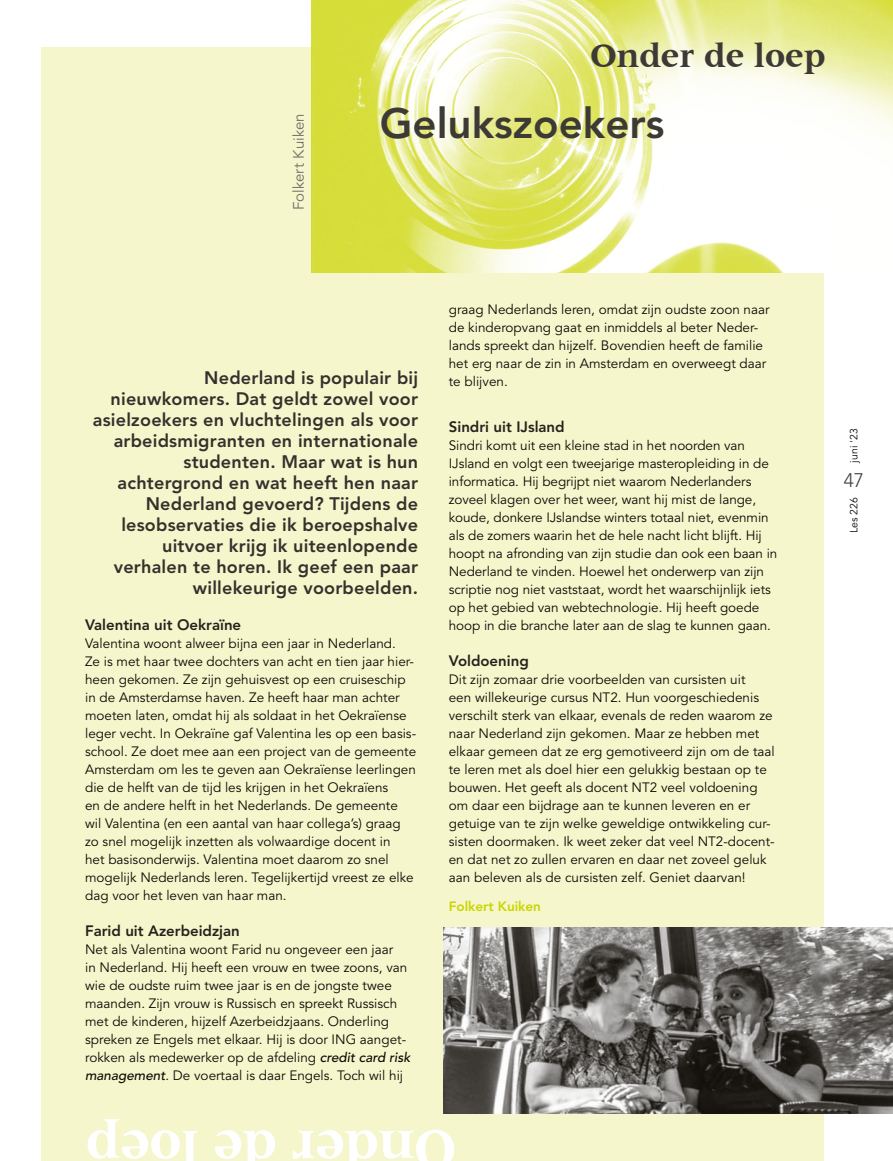
<style>
.page{position:relative;width:893px;height:1161px;background:#fff}
.page>*{position:absolute;margin:0;border:0;box-sizing:border-box;transform-origin:0 0}
.t1{font:700 57px "Latin 725 BT";letter-spacing:-.005em;color:#fff;scale:.96 1}
.t2{font:800 42px "Avenir LT Std";color:#3d3a36}
.t3{font:700 34.5px "Latin 725 BT";color:#3d3a36}
.t4{font:300 19.5px "Avenir LT Std";color:#3d3a36}
.t5{font:800 18px/21px "Avenir LT Std";letter-spacing:.01em;color:#34302c;text-align:right}
.t6{font:800 15px "Avenir LT Std";color:#25221d}
.t7{font:15px "Avenir LT Std";letter-spacing:.005em;color:#706e6b}
.t8{font:13.5px/18px "Avenir LT Std";color:#0d0904}
.t9{font:800 13.5px "Avenir LT Std";color:#cbd400}
.t10{font:10.5px "Avenir LT Std";letter-spacing:.01em;color:#0d0904}
.s1{font-weight:500;font-style:italic}
</style>
<div class="page">
<hr style="left:0;top:0;width:1px;height:1161px;background:#cbd400">
<div style="left:41px;top:47px;width:783px;height:1114px;background:#f5f6cc"></div>
<img style="left:312px;top:0;width:581px;height:272px">
<img style="left:444px;top:927px;width:449px;height:186px">
<h3 class="t3" style="left:590px;top:36px;width:237px">Onder de loep</h3>
<p class="t7" style="left:290px;top:210px;width:98px;rotate:-90deg">Folkert Kuiken</p>
<h2 class="t2" style="left:380px;top:99px;width:286px">Gelukszoekers</h2>
<p class="t5" style="left:93px;top:367px;width:327px">Nederland is populair bij nieuwkomers. Dat geldt zowel voor asielzoekers en vluchtelingen als voor arbeidsmigranten en internationale studenten. Maar wat is hun achtergrond en wat heeft hen naar<br>Nederland gevoerd? Tijdens de lesobservaties die ik beroepshalve uitvoer krijg ik uiteenlopende verhalen te horen. Ik geef een paar willekeurige voorbeelden.</p>
<p class="t6" style="left:85px;top:616px;width:158px">Valentina uit Oekraïne</p>
<p class="t8" style="left:85px;top:635px;width:333px">Valentina woont alweer bijna een jaar in Nederland.<br>Ze is met haar twee dochters van acht en tien jaar hier&shy;heen gekomen. Ze zijn gehuisvest op een cruiseschip in de Amsterdamse haven. Ze heeft haar man achter moeten laten, omdat hij als soldaat in het Oekraïense leger vecht. In Oekraïne gaf Valentina les op een basis&shy;school. Ze doet mee aan een project van de gemeente Amsterdam om les te geven aan Oekraïense leerlingen die de helft van de tijd les krijgen in het Oekraïens<br>en de andere helft in het Nederlands. De gemeente wil Valentina (en een aantal van haar collega’s) graag zo snel mogelijk inzetten als volwaardige docent in<br>het basisonderwijs. Valentina moet daarom zo snel mogelijk Nederlands leren. Tegelijkertijd vreest ze elke dag voor het leven van haar man.</p>
<p class="t6" style="left:85px;top:922px;width:156px">Farid uit Azerbeidzjan</p>
<p class="t8" style="left:85px;top:941px;width:327px">Net als Valentina woont Farid nu ongeveer een jaar<br>in Nederland. Hij heeft een vrouw en twee zoons, van wie de oudste ruim twee jaar is en de jongste twee maanden. Zijn vrouw is Russisch en spreekt Russisch met de kinderen, hijzelf Azerbeidzjaans. Onderling spreken ze Engels met elkaar. Hij is door ING aanget&shy;rokken als medewerker op de afdeling <span class="s1">credit card risk management</span>. De voertaal is daar Engels. Toch wil hij</p>
<p class="t8" style="left:449px;top:300px;width:322px">graag Nederlands leren, omdat zijn oudste zoon naar de kinderopvang gaat en inmiddels al beter Neder&shy;lands spreekt dan hijzelf. Bovendien heeft de familie het erg naar de zin in Amsterdam en overweegt daar te blijven.</p>
<p class="t6" style="left:449px;top:418px;width:117px">Sindri uit IJsland</p>
<p class="t8" style="left:449px;top:437px;width:330px">Sindri komt uit een kleine stad in het noorden van IJsland en volgt een tweejarige masteropleiding in de informatica. Hij begrijpt niet waarom Nederlanders zoveel klagen over het weer, want hij mist de lange, koude, donkere IJslandse winters totaal niet, evenmin als de zomers waarin het de hele nacht licht blijft. Hij hoopt na afronding van zijn studie dan ook een baan in Nederland te vinden. Hoewel het onderwerp van zijn scriptie nog niet vaststaat, wordt het waarschijnlijk iets op het gebied van webtechnologie. Hij heeft goede hoop in die branche later aan de slag te kunnen gaan.</p>
<p class="t6" style="left:449px;top:652px;width:82px">Voldoening</p>
<p class="t8" style="left:449px;top:671px;width:328px">Dit zijn zomaar drie voorbeelden van cursisten uit<br>een willekeurige cursus NT2. Hun voorgeschiedenis verschilt sterk van elkaar, evenals de reden waarom ze naar Nederland zijn gekomen. Maar ze hebben met elkaar gemeen dat ze erg gemotiveerd zijn om de taal te leren met als doel hier een gelukkig bestaan op te bouwen. Het geeft als docent NT2 veel voldoening om daar een bijdrage aan te kunnen leveren en er getuige van te zijn welke geweldige ontwikkeling cur&shy;sisten doormaken. Ik weet zeker dat veel NT2-docent&shy;en dat net zo zullen ervaren en daar net zoveel geluk aan beleven als de cursisten zelf. Geniet daarvan!</p>
<p class="t9" style="left:449px;top:898px;width:94px">Folkert Kuiken</p>
<h1 class="t1" style="left:456px;top:1182px;width:388px;rotate:-180deg">Onder de loep</h1>
<p class="t10" style="left:848px;top:463px;width:36px;rotate:-90deg">juni '23</p>
<h3 class="t4" style="left:844px;top:469px;width:11px">47</h3>
<p class="t10" style="left:848px;top:533px;width:38px;rotate:-90deg">Les 226</p>
</div>
